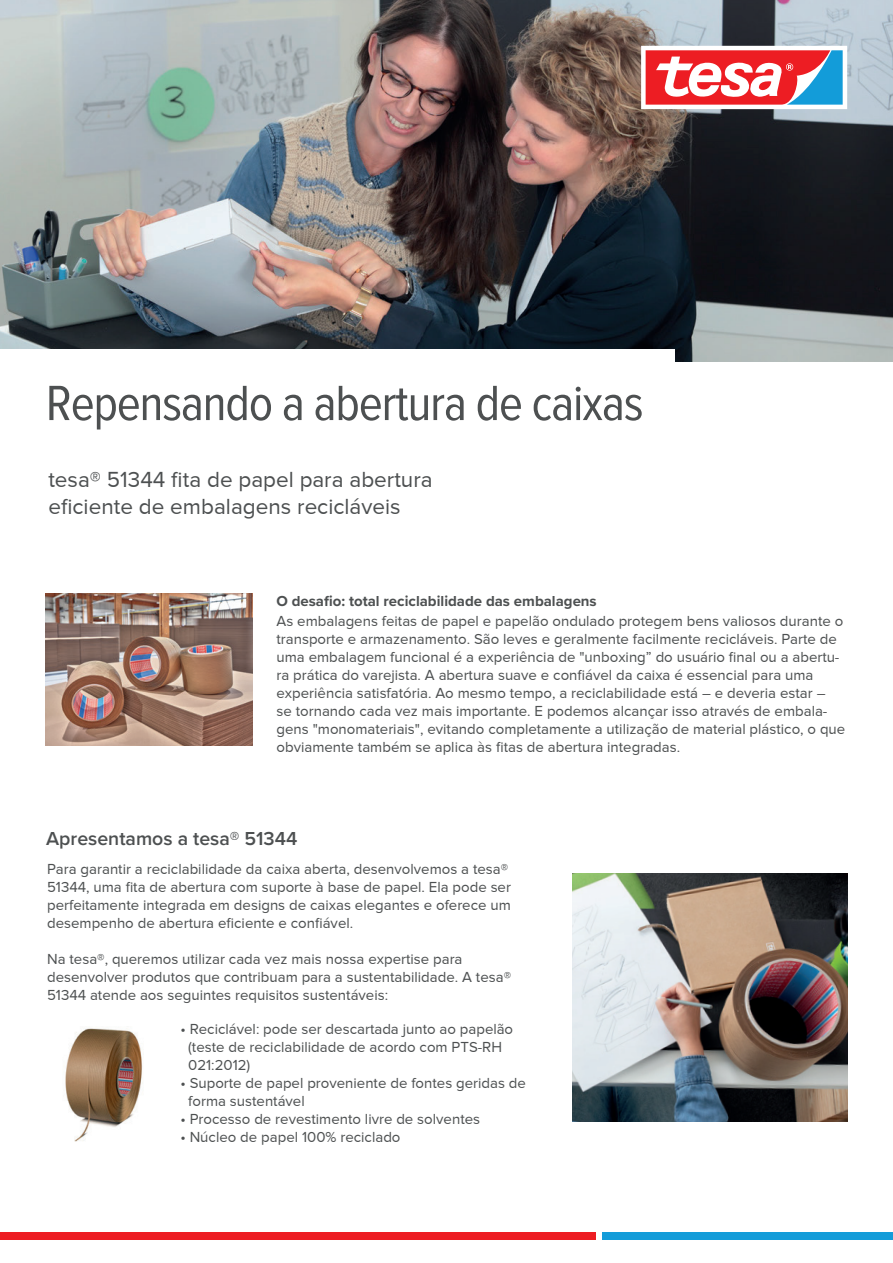
<style>
.page{position:relative;width:893px;height:1263px;background:#fff}
.page>*{position:absolute;margin:0;border:0;box-sizing:border-box;transform-origin:0 0}
.t1{font:51.3px "Proxima Nova Cond";letter-spacing:-.025em;color:#4d5051}
.t2{font:22.5px/27px "Proxima Nova";color:#4d5051}
.t3{font:600 19.5px "Proxima Nova";color:#4d5051}
.t4{font:15px/18px "Proxima Nova";color:#4d5051}
.t5{font:700 15px "Proxima Nova";color:#4d5051}
</style>
<div class="page">
<img style="left:0;top:0;width:893px;height:361px">
<div style="left:0;top:350px;width:674px;height:24px;background:#fff"></div>
<img style="left:46px;top:593px;width:206px;height:152px">
<div style="left:0;top:1232px;width:595px;height:8px;background:#ed1d23"></div>
<div style="left:603px;top:1232px;width:290px;height:8px;background:#139cd9"></div>
<svg style="left:641px;top:46px;width:206px;height:63px"></svg>
<img style="left:573px;top:873px;width:274px;height:248px">
<img style="left:65px;top:1028px;width:78px;height:114px">
<h1 class="t1" style="left:46px;top:374px;width:599px">Repensando a abertura de caixas</h1>
<h2 class="t2" style="left:48px;top:466px;width:386px">tesa® 51344 fita de papel para abertura eficiente de embalagens recicláveis</h2>
<p class="t5" style="left:276px;top:590px;width:322px">O desafio: total reciclabilidade das embalagens</p>
<p class="t4" style="left:277px;top:612px;width:570px">As embalagens feitas de papel e papelão ondulado protegem bens valiosos durante o transporte e armazenamento. São leves e geralmente facilmente recicláveis. Parte de uma embalagem funcional é a experiência de "unboxing” do usuário final ou a abertu&shy;ra prática do varejista. A abertura suave e confiável da caixa é essencial para uma experiência satisfatória. Ao mesmo tempo, a reciclabilidade está – e deveria estar –<br>se tornando cada vez mais importante. E podemos alcançar isso através de embala&shy;gens "monomateriais", evitando completamente a utilização de material plástico, o que obviamente também se aplica às fitas de abertura integradas.</p>
<h3 class="t3" style="left:46px;top:823px;width:253px">Apresentamos a tesa® 51344</h3>
<p class="t4" style="left:47px;top:859px;width:465px">Para garantir a reciclabilidade da caixa aberta, desenvolvemos a tesa® 51344, uma fita de abertura com suporte à base de papel. Ela pode ser perfeitamente integrada em designs de caixas elegantes e oferece um desempenho de abertura eficiente e confiável.</p>
<p class="t4" style="left:47px;top:949px;width:465px">Na tesa®, queremos utilizar cada vez mais nossa expertise para desenvolver produtos que contribuam para a sustentabilidade. A tesa®<br>51344 atende aos seguintes requisitos sustentáveis:</p>
<p class="t4" style="left:188px;top:1020px;width:326px;text-indent:-8px">• Reciclável: pode ser descartada junto ao papelão (teste de reciclabilidade de acordo com PTS-RH<br>021:2012)</p>
<p class="t4" style="left:188px;top:1074px;width:339px;text-indent:-8px">• Suporte de papel proveniente de fontes geridas de forma sustentável</p>
<p class="t4" style="left:180px;top:1110px;width:301px">• Processo de revestimento livre de solventes</p>
<p class="t4" style="left:180px;top:1128px;width:222px">• Núcleo de papel 100% reciclado</p>
</div>
